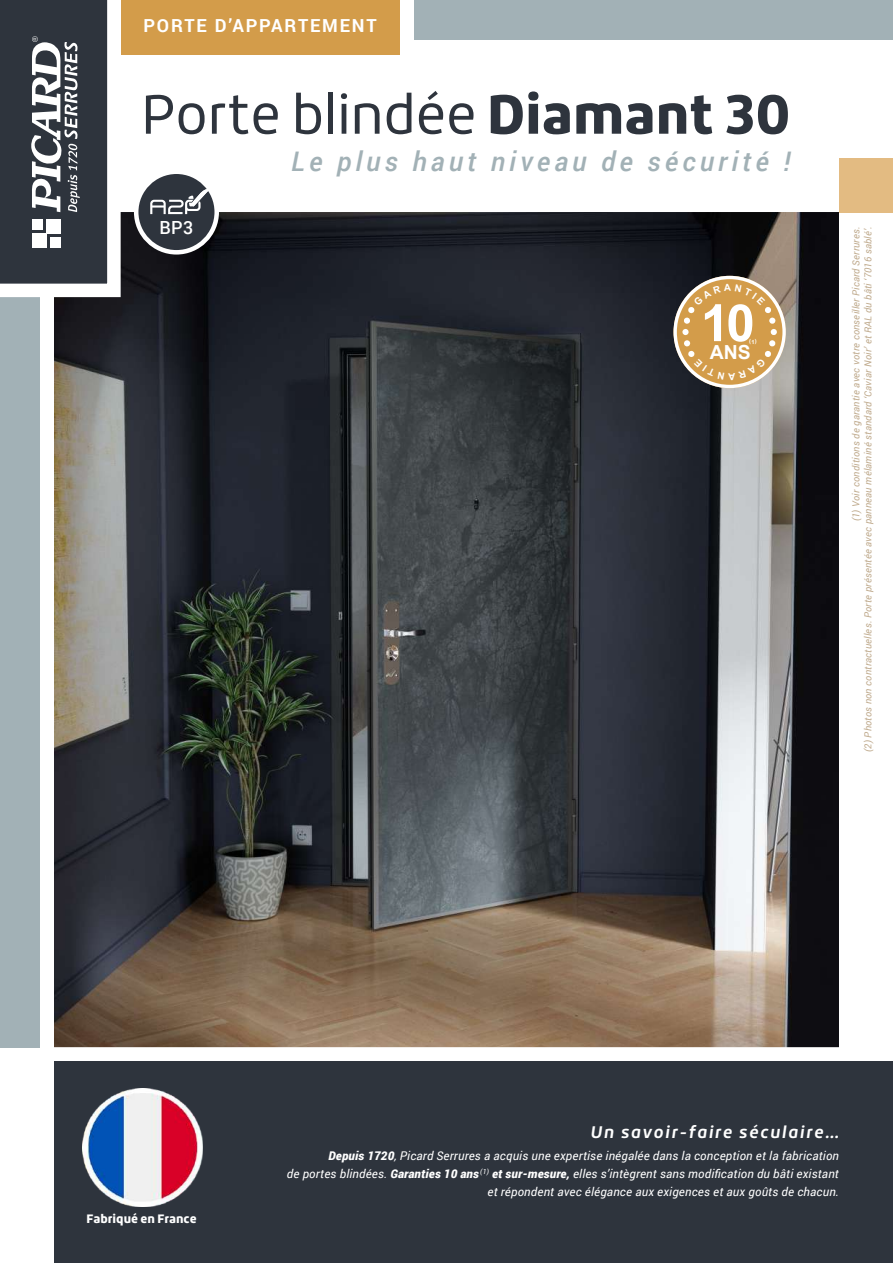
<style>
.page{position:relative;width:893px;height:1263px;background:#fff}
.page>*{position:absolute;margin:0;border:0;box-sizing:border-box;transform-origin:0 0}
.t1{font:54px "Roihu";color:#2e343d}
.t2{font:700 51.3px "Arial";color:#fff}
.t3{font:italic 500 27px "Roboto";letter-spacing:.15em;color:#a2b1b6}
.t4{font:700 19.35px "Arial";color:#fff}
.t5{font:500 18.15px "Roboto";color:#fff}
.t6{font:700 18px "Roboto";letter-spacing:.1em;color:#fff}
.t7{font:italic 700 16.5px "Roihu";letter-spacing:.1em;color:#fff}
.t8{font:italic 12px/18px "Roboto";letter-spacing:.015em;color:#fff;text-align:right}
.t9{font:900 12px "Roihu";color:#fff}
.t10{font:italic 9.75px/12px "Roboto";letter-spacing:.02em;color:#c0ab8e;text-align:right}
.t11{font:700 5.7px "Arial";color:#fff}
.s1{font-weight:900}
</style>
<div class="page">
<div style="left:54px;top:1061px;width:839px;height:202px;background:#2e343d"></div>
<div style="left:839px;top:158px;width:54px;height:54px;background:#e3bb82"></div>
<div style="left:414px;top:0;width:479px;height:40px;background:#a2b1b6"></div>
<div style="left:0;top:262px;width:40px;height:785px;background:#a2b1b6"></div>
<svg style="left:0;top:0;width:127px;height:298px"></svg>
<img style="left:54px;top:212px;width:785px;height:835px">
<img style="left:82px;top:1089px;width:120px;height:117px">
<div style="left:121px;top:0;width:278px;height:54px;background:#d39c4a"></div>
<div style="left:136px;top:172px;width:81px;height:80px;background:#2e343d;border-radius:50%"></div>
<svg style="left:150px;top:189px;width:60px;height:25px"></svg>
<div style="left:134px;top:169px;width:85px;height:86px;border:4px solid #fff;border-radius:50%"></div>
<svg style="left:673px;top:276px;width:113px;height:112px;background:#bf9962"></svg>
<h3 class="t6" style="left:143px;top:13px;width:235px">PORTE D’APPARTEMENT</h3>
<h1 class="t1" style="left:141px;top:83px;width:650px">Porte blindée <span class="s1">Diamant 30</span></h1>
<h3 class="t3" style="left:291px;top:142px;width:501px">Le plus haut niveau de sécurité !</h3>
<h3 class="t5" style="left:159px;top:215px;width:36px">BP3</h3>
<h2 class="t2" style="left:701px;top:287px;width:56px">10</h2>
<h3 class="t4" style="left:710px;top:339px;width:42px">ANS</h3>
<p class="t11" style="left:749px;top:337px;width:9px">(1)</p>
<p class="t10" style="left:850px;top:752px;width:527px;rotate:-90deg">(1) Voir conditions de garantie avec votre conseiller Picard Serrures.<br>(2) Photos non contractuelles. Porte présentée avec panneau mélaminé standard ‘Caviar Noir’ et RAL du bâti ‘7016 sablé’.</p>
<p class="t9" style="left:87px;top:1212px;width:112px">Fabriqué en France</p>
<h3 class="t7" style="left:590px;top:1123px;width:250px">Un savoir-faire séculaire…</h3>
<p class="t8" style="left:287px;top:1146px;width:554px"><span class="s1">Depuis 1720</span>, Picard Serrures a acquis une expertise inégalée dans la conception et la fabrication<br>de portes blindées. <span class="s1">Garanties 10 ans</span> <sup>(1)</sup> <span class="s1">et sur-mesure,</span> elles s’intègrent sans modification du bâti existant et répondent avec élégance aux exigences et aux goûts de chacun.</p>
</div>
